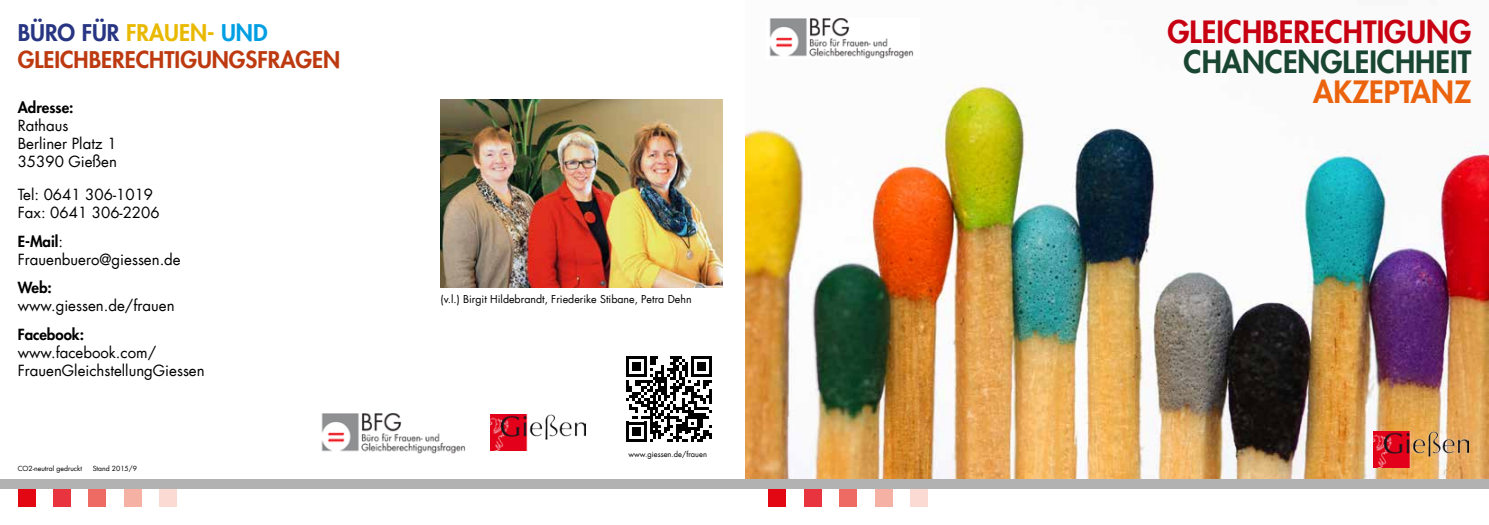
<style>
.page{position:relative;width:1489px;height:525px;background:#fff}
.page>*{position:absolute;margin:0;border:0;box-sizing:border-box;transform-origin:0 0}
.t1{font:700 30px "Giessen Futura";color:#c70112}
.t2{font:700 30px "Giessen Futura";color:#194632}
.t3{font:700 30px "Giessen Futura";color:#eb630d}
.t4{font:700 22.5px/27px "Giessen Futura";color:#bd3a10}
.t5{font:15px/18px "Giessen Futura";color:#000}
.t6{font:700 15px "Giessen Futura";color:#000}
.t7{font:10.62px "Giessen Futura";color:#000}
.t8{font:7.5px "Giessen Futura";color:#000}
.t9{font:6.88px "Giessen Futura";color:#000}
.s1{color:#283583}
.s2{color:#e9b900}
.s3{color:#009fe3}
.s4{font-weight:700}
</style>
<div class="page">
<img style="left:745px;top:84px;width:743px;height:395px">
<svg style="left:626px;top:356px;width:86px;height:86px"></svg>
<div style="left:18px;top:489px;width:17px;height:18px;background:#e30613"></div>
<div style="left:53px;top:489px;width:18px;height:18px;background:#e7343f"></div>
<div style="left:89px;top:489px;width:17px;height:18px;background:#ed6b62"></div>
<div style="left:124px;top:489px;width:18px;height:18px;background:#f6b1a5"></div>
<div style="left:159px;top:489px;width:18px;height:18px;background:#fbdad3"></div>
<img style="left:440px;top:100px;width:282px;height:187px">
<div style="left:768px;top:489px;width:18px;height:18px;background:#e30613"></div>
<div style="left:803px;top:489px;width:18px;height:18px;background:#e7343f"></div>
<div style="left:839px;top:489px;width:18px;height:18px;background:#ed6b62"></div>
<div style="left:874px;top:489px;width:18px;height:18px;background:#f6b1a5"></div>
<div style="left:909px;top:489px;width:18px;height:18px;background:#fbdad3"></div>
<div style="left:0;top:479px;width:1488px;height:10px;background:#b3b2b2"></div>
<img style="left:769px;top:18px;width:145px;height:41px">
<img style="left:1373px;top:431px;width:94px;height:36px">
<img style="left:491px;top:414px;width:94px;height:36px">
<img style="left:321px;top:413px;width:145px;height:41px">
<h2 class="t4" style="left:18px;top:19px;width:324px"><span class="s1">BÜRO FÜR</span> <span class="s2">FRAUEN-</span> <span class="s3">UND<br></span>GLEICHBERECHTIGUNGSFRAGEN</h2>
<p class="t6" style="left:18px;top:97px;width:57px">Adresse:</p>
<p class="t5" style="left:18px;top:116px;width:101px">Rathaus<br>Berliner Platz 1<br>35390 Gießen</p>
<p class="t5" style="left:18px;top:185px;width:143px">Tel: 0641 306-1019<br>Fax: 0641 306-2206</p>
<p class="t5" style="left:18px;top:232px;width:164px"><span class="s4">E-Mail</span>:<br>Frauenbuero@giessen.de</p>
<p class="t6" style="left:18px;top:278px;width:36px">Web:</p>
<p class="t5" style="left:18px;top:297px;width:158px">www.giessen.de/frauen</p>
<p class="t6" style="left:18px;top:325px;width:68px">Facebook:</p>
<p class="t5" style="left:18px;top:343px;width:188px">www.facebook.com/<br>FrauenGleichstellungGiessen</p>
<p class="t9" style="left:18px;top:463px;width:66px">CO2-neutral gedruckt</p>
<p class="t9" style="left:93px;top:463px;width:46px">Stand 2015/9</p>
<p class="t7" style="left:440px;top:292px;width:252px">(v.l.) Birgit Hildebrandt, Friederike Stibane, Petra Dehn</p>
<p class="t8" style="left:628px;top:449px;width:80px">www.giessen.de/frauen</p>
<h1 class="t1" style="left:1167px;top:13px;width:305px">GLEICHBERECHTIGUNG</h1>
<h1 class="t2" style="left:1183px;top:43px;width:289px">CHANCENGLEICHHEIT</h1>
<h1 class="t3" style="left:1312px;top:73px;width:160px">AKZEPTANZ</h1>
</div>
